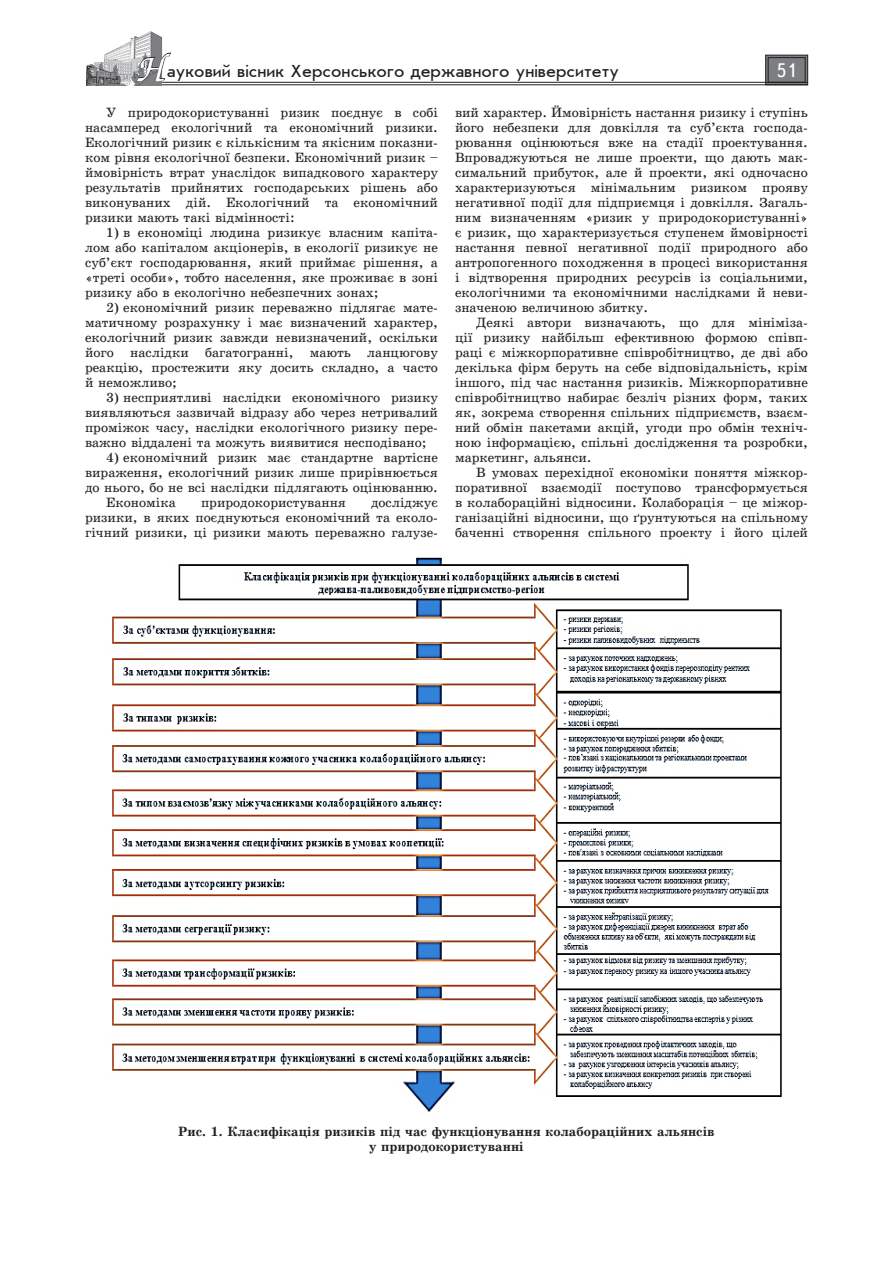
<style>
.page{position:relative;width:893px;height:1263px;background:#fff}
.page>*{position:absolute;margin:0;border:0;box-sizing:border-box;transform-origin:0 0}
.t1{font:19.5px "Ukrainian Text";color:#fff}
.t2{font:18px "Ukrainian Journal Sans";color:#231f20}
.Текст_основной_GREP{font:13.5px/15px "Ukrainian School";color:#231f20;text-align:justify}
.Рисунок{font:700 13.5px/15px "Ukrainian School";color:#231f20;text-align:center}
.s1{font-family:"Zapf Chancer";font-size:30px;color:#fff}
</style>
<div class="page">
<svg style="left:765px;top:55px;width:43px;height:30px"></svg>
<div style="left:768px;top:57px;width:37px;height:26px;border:1px solid #231f20"></div>
<hr style="left:87px;top:82px;width:721px;height:1px;background:#231f20">
<hr style="left:87px;top:85px;width:721px;height:1px;background:#231f20">
<img style="left:85px;top:31px;width:78px;height:54px">
<svg style="left:136px;top:52px;width:36px;height:30px"></svg>
<img style="left:112px;top:557px;width:670px;height:555px">
<h2 class="t2" style="left:137px;top:62px;width:484px"><span class="s1">Н</span>ауковий вісник Херсонського державного університету</h2>
<h1 class="t1" style="left:776px;top:60px;width:22px">51</h1>
<p class="Текст_основной_GREP" style="left:85px;top:105px;width:354px;text-indent:21px">У природокористуванні ризик поєднує в собі насамперед екологічний та економічний ризики.<br>Екологічний ризик є кількісним та якісним показни&shy;ком рівня екологічної безпеки. Економічний ризик – ймовірність втрат унаслідок випадкового характеру результатів прийнятих господарських рішень або виконуваних дій. Екологічний та економічний ризики мають такі відмінності:</p>
<p class="Текст_основной_GREP" style="left:85px;top:225px;width:354px;text-indent:21px">1) в економіці людина ризикує власним капіта&shy;лом або капіталом акціонерів, в екології ризикує не суб’єкт господарювання, який приймає рішення, а «треті особи», тобто населення, яке проживає в зоні ризику або в екологічно небезпечних зонах;</p>
<p class="Текст_основной_GREP" style="left:85px;top:300px;width:354px;text-indent:21px">2) економічний ризик переважно підлягає мате&shy;матичному розрахунку і має визначений характер, екологічний ризик завжди невизначений, оскільки його наслідки багатогранні, мають ланцюгову реакцію, простежити яку досить складно, а часто й неможливо;</p>
<p class="Текст_основной_GREP" style="left:85px;top:390px;width:354px;text-indent:21px">3) несприятливі наслідки економічного ризику виявляються зазвичай відразу або через нетривалий проміжок часу, наслідки екологічного ризику пере&shy;важно віддалені та можуть виявитися несподівано;</p>
<p class="Текст_основной_GREP" style="left:85px;top:450px;width:354px;text-indent:21px">4) економічний ризик має стандартне вартісне вираження, екологічний ризик лише прирівнюється до нього, бо не всі наслідки підлягають оцінюванню.</p>
<p class="Текст_основной_GREP" style="left:106px;top:495px;width:71px">Економіка</p>
<p class="Текст_основной_GREP" style="left:201px;top:495px;width:146px">природокористування</p>
<p class="Текст_основной_GREP" style="left:455px;top:105px;width:354px">вий характер. Ймовірність настання ризику і ступінь його небезпеки для довкілля та суб’єкта господа&shy;рювання оцінюються вже на стадії проектування.<br>Впроваджуються не лише проекти, що дають мак&shy;симальний прибуток, але й проекти, які одночасно характеризуються мінімальним ризиком прояву негативної події для підприємця і довкілля. Загаль&shy;ним визначенням «ризик у природокористуванні» є ризик, що характеризується ступенем ймовірності настання певної негативної події природного або антропогенного походження в процесі використання і відтворення природних ресурсів із соціальними, екологічними та економічними наслідками й неви&shy;значеною величиною збитку.</p>
<p class="Текст_основной_GREP" style="left:455px;top:315px;width:354px;text-indent:21px">Деякі автори визначають, що для мініміза&shy;ції ризику найбільш ефективною формою співп&shy;раці є міжкорпоративне співробітництво, де дві або декілька фірм беруть на себе відповідальність, крім іншого, під час настання ризиків. Міжкорпоративне співробітництво набирає безліч різних форм, таких як, зокрема створення спільних підприємств, взаєм&shy;ний обмін пакетами акцій, угоди про обмін техніч&shy;ною інформацією, спільні дослідження та розробки, маркетинг, альянси.</p>
<p class="Текст_основной_GREP" style="left:455px;top:465px;width:354px;text-indent:21px">В умовах перехідної економіки поняття міжкор&shy;поративної взаємодії поступово трансформується в колабораційні відносини. Колаборація – це міжор&shy;ганізаційні відносини, що ґрунтуються на спільному баченні створення спільного проекту і його цілей</p>
<p class="Текст_основной_GREP" style="left:85px;top:495px;width:354px;text-indent:286px">досліджує ризики, в яких поєднуються економічний та еколо&shy;гічний ризики, ці ризики мають переважно галузе-</p>
<p class="Рисунок" style="left:178px;top:1124px;width:538px">Рис. 1. Класифікація ризиків під час функціонування колабораційних альянсів у природокористуванні</p>
</div>
